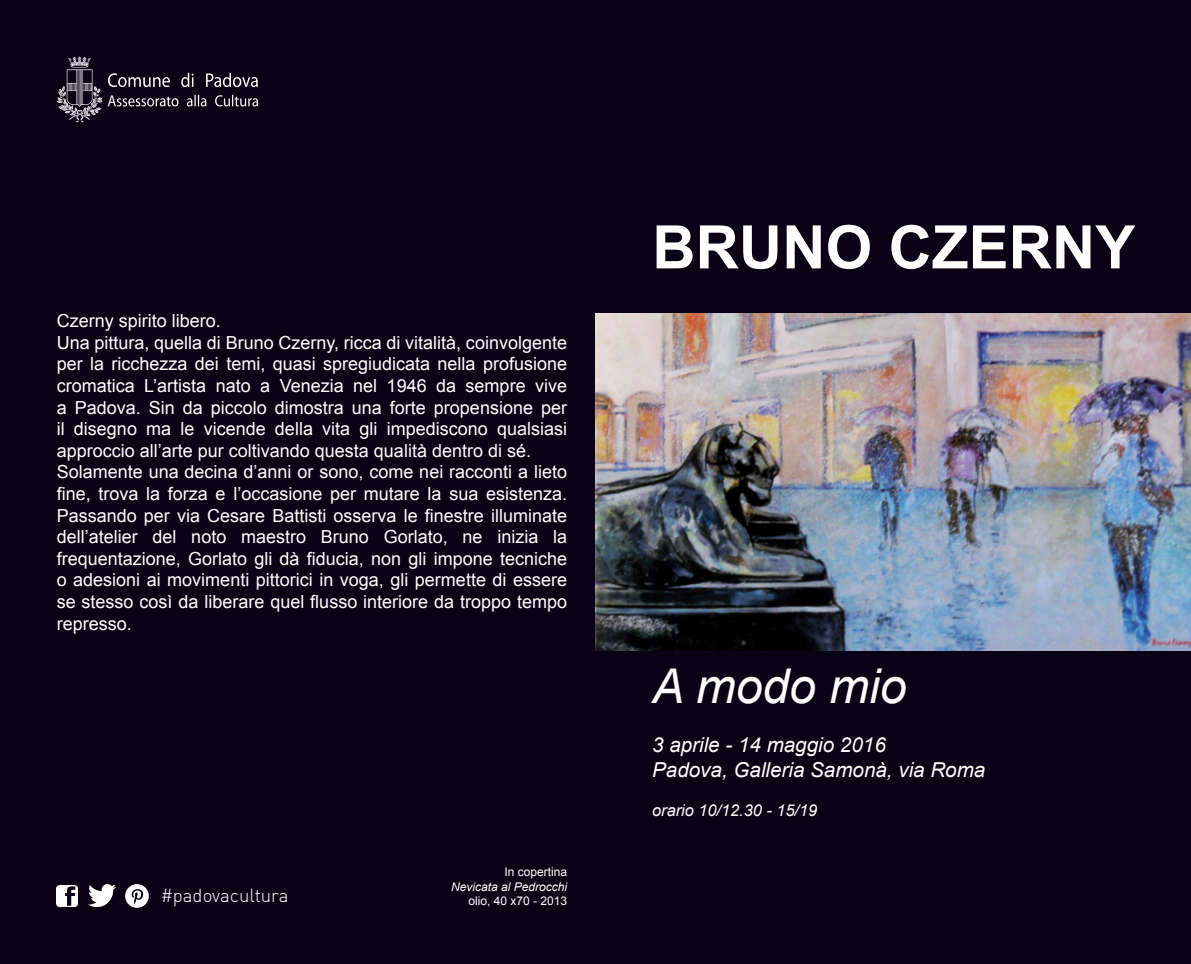
<style>
.page{position:relative;width:1191px;height:964px;background:#0a0215}
.page>*{position:absolute;margin:0;border:0;box-sizing:border-box;transform-origin:0 0}
.t1{font:700 60px "Arial";color:#fff}
.t2{font:italic 48px "Arial";color:#fff}
.t3{font:italic 20.6px "Arial";color:#fff}
.t4{font:300 18.6px "DIN";color:#fff}
.t5{font:18px/21.6px "Arial";color:#fff;text-align:justify}
.t6{font:italic 16.4px "Arial";color:#fff}
.t7{font:12px "Arial";color:#fff}
.t8{font:italic 12px "Arial";color:#fff}
</style>
<div class="page">
<img style="left:595px;top:314px;width:596px;height:336px">
<img style="left:57px;top:57px;width:46px;height:66px">
<svg style="left:108px;top:95px;width:150px;height:11px"></svg>
<svg style="left:108px;top:73px;width:150px;height:14px"></svg>
<img style="left:126px;top:884px;width:23px;height:23px">
<img style="left:57px;top:885px;width:21px;height:21px">
<img style="left:88px;top:885px;width:27px;height:21px">
<p class="t5" style="left:57px;top:310px;width:166px">Czerny spirito libero.</p>
<p class="t5" style="left:57px;top:332px;width:512px">Una pittura, quella di Bruno Czerny, ricca di vitalità, coinvolgente per la ricchezza dei temi, quasi spregiudicata nella profusione cromatica L’artista nato a Venezia nel 1946 da sempre vive a Padova. Sin da piccolo dimostra una forte propensione per il disegno ma le vicende della vita gli impediscono qualsiasi approccio all’arte pur coltivando questa qualità dentro di sé.</p>
<p class="t5" style="left:57px;top:461px;width:512px">Solamente una decina d’anni or sono, come nei racconti a lieto fine, trova la forza e l’occasione per mutare la sua esistenza.<br>Passando per via Cesare Battisti osserva le finestre illuminate dell’atelier del noto maestro Bruno Gorlato, ne inizia la frequentazione, Gorlato gli dà fiducia, non gli impone tecniche o adesioni ai movimenti pittorici in voga, gli permette di essere se stesso così da liberare quel flusso interiore da troppo tempo represso.</p>
<p class="t4" style="left:161px;top:884px;width:129px">#padovacultura</p>
<p class="t7" style="left:504px;top:864px;width:64px">In copertina</p>
<p class="t8" style="left:451px;top:879px;width:118px">Nevicata al Pedrocchi</p>
<p class="t7" style="left:468px;top:893px;width:100px">olio, 40 x70 - 2013</p>
<p class="t1" style="left:652px;top:208px;width:484px">BRUNO CZERNY</p>
<p class="t2" style="left:652px;top:655px;width:256px">A modo mio</p>
<p class="t3" style="left:652px;top:731px;width:235px">3 aprile - 14 maggio 2016</p>
<p class="t3" style="left:652px;top:756px;width:335px">Padova, Galleria Samonà, via Roma</p>
<p class="t6" style="left:652px;top:799px;width:166px">orario 10/12.30 - 15/19</p>
</div>
